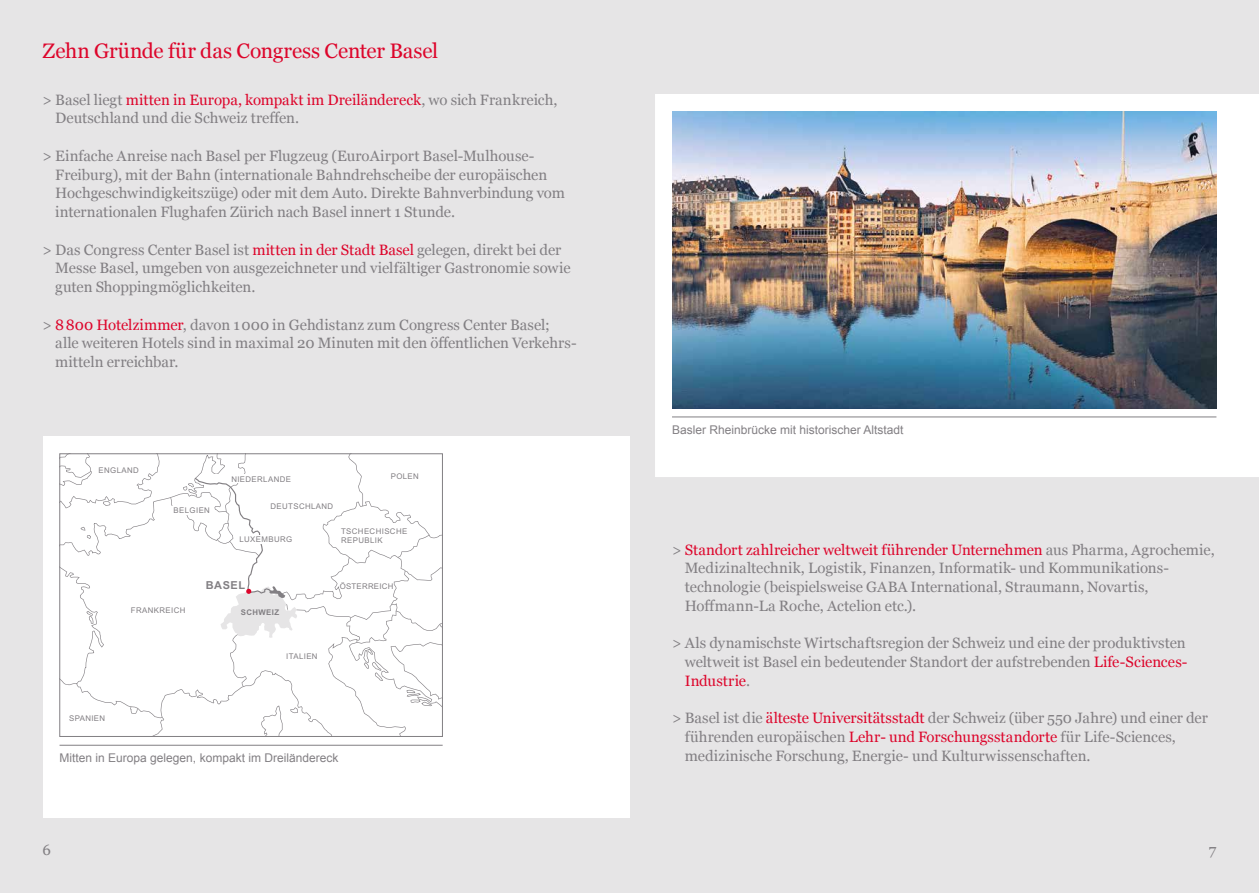
<style>
.page{position:relative;width:1259px;height:893px;background:#fff}
.page>*{position:absolute;margin:0;border:0;box-sizing:border-box;transform-origin:0 0}
.t1{font:21px "Georgia";letter-spacing:-.005em;color:#dd052b}
.t2{font:15px/18.8px "Georgia";color:#827f83}
.t3{font:12px "Arial";color:#827f83}
.t4{font:700 10.95px "Arial";letter-spacing:.05em;color:#827f83}
.t5{font:7.8px/9.4px "Arial";letter-spacing:.05em;color:#827f83}
.t6{font:7.8px "Arial";letter-spacing:.03em;color:#827f83}
.t7{font:700 7.8px "Arial";letter-spacing:.05em;color:#827f83}
.s1{color:#dd052b}
</style>
<div class="page">
<div style="left:629px;top:0;width:630px;height:893px;background:#e6e5e6"></div>
<div style="left:0;top:0;width:629px;height:893px;background:#e6e5e6"></div>
<div style="left:655px;top:94px;width:604px;height:383px;background:#fff"></div>
<div style="left:43px;top:436px;width:586px;height:382px;background:#fff"></div>
<img style="left:672px;top:111px;width:544px;height:297px">
<svg style="left:62px;top:459px;width:108px;height:276px"></svg>
<svg style="left:76px;top:683px;width:86px;height:35px"></svg>
<svg style="left:62px;top:456px;width:97px;height:52px"></svg>
<div style="left:159px;top:506px;width:35px;height:9px;background:#fff"></div>
<svg style="left:170px;top:456px;width:271px;height:279px"></svg>
<div style="left:60px;top:454px;width:383px;height:283px;border:1px solid #827f83"></div>
<hr style="left:672px;top:417px;width:544px;height:1px;background:#827f83">
<hr style="left:60px;top:745px;width:383px;height:1px;background:#827f83">
<h1 class="t1" style="left:43px;top:36px;width:397px">Zehn Gründe für das Congress Center Basel</h1>
<p class="t2" style="left:55px;top:89px;width:503px;text-indent:-13px">&gt; Basel liegt <span class="s1">mitten in Europa, kompakt im Dreiländereck</span>, wo sich Frankreich,<br>Deutschland und die Schweiz treffen.</p>
<p class="t2" style="left:55px;top:146px;width:511px;text-indent:-13px">&gt; Einfache Anreise nach Basel per Flugzeug (EuroAirport Basel-Mulhouse-Freiburg), mit der Bahn (internationale Bahndrehscheibe der europäischen Hochgeschwindigkeitszüge) oder mit dem Auto. Direkte Bahnverbindung vom internationalen Flughafen Zürich nach Basel innert 1 Stunde.</p>
<p class="t2" style="left:55px;top:239px;width:517px;text-indent:-13px">&gt; Das Congress Center Basel ist <span class="s1">mitten in der Stadt Basel</span> gelegen, direkt bei der<br>Messe Basel, umgeben von ausgezeichneter und vielfältiger Gastronomie sowie guten Shoppingmöglichkeiten.</p>
<p class="t2" style="left:55px;top:314px;width:523px;text-indent:-13px">&gt; <span class="s1">8800 Hotelzimmer</span>, davon 1000 in Gehdistanz zum Congress Center Basel; alle weiteren Hotels sind in maximal 20 Minuten mit den öffentlichen Verkehrs&shy;mitteln erreichbar.</p>
<p class="t5" style="left:99px;top:466px;width:42px">ENGLAND</p>
<p class="t5" style="left:174px;top:506px;width:38px">BELGIEN</p>
<p class="t5" style="left:231px;top:474px;width:61px">NIEDERLANDE</p>
<p class="t5" style="left:270px;top:501px;width:64px">DEUTSCHLAND</p>
<p class="t5" style="left:239px;top:534px;width:54px">LUXEMBURG</p>
<p class="t5" style="left:391px;top:471px;width:30px">POLEN</p>
<p class="t5" style="left:341px;top:526px;width:68px">TSCHECHISCHE<br>REPUBLIK</p>
<p class="t4" style="left:206px;top:578px;width:41px">BASEL</p>
<p class="t6" style="left:340px;top:581px;width:55px">ÖSTERREICH</p>
<p class="t5" style="left:131px;top:605px;width:56px">FRANKREICH</p>
<p class="t5" style="left:69px;top:714px;width:38px">SPANIEN</p>
<p class="t7" style="left:241px;top:607px;width:40px">SCHWEIZ</p>
<p class="t5" style="left:286px;top:651px;width:33px">ITALIEN</p>
<p class="t3" style="left:60px;top:750px;width:280px">Mitten in Europa gelegen, kompakt im Dreiländereck</p>
<p class="t3" style="left:672px;top:422px;width:233px">Basler Rheinbrücke mit historischer Altstadt</p>
<p class="t2" style="left:685px;top:539px;width:531px;text-indent:-13px">&gt; <span class="s1">Standort zahlreicher weltweit führender Unternehmen</span> aus Pharma, Agrochemie, Medizinaltechnik, Logistik, Finanzen, Informatik- und Kommunikations&shy;technologie (beispielsweise GABA International, Straumann, Novartis, Hoffmann-La Roche, Actelion etc.).</p>
<p class="t2" style="left:685px;top:633px;width:503px;text-align:justify;text-indent:-13px">&gt; Als dynamischste Wirtschaftsregion der Schweiz und eine der produktivsten weltweit ist Basel ein bedeutender Standort der aufstrebenden <span class="s1">Life-Sciences-Industrie</span>.</p>
<p class="t2" style="left:685px;top:708px;width:524px;text-indent:-13px">&gt; Basel ist die <span class="s1">älteste Universitätsstadt</span> der Schweiz (über 550 Jahre) und einer der führenden europäischen <span class="s1">Lehr- und Forschungsstandorte</span> für Life-Sciences, medizinische Forschung, Energie- und Kulturwissenschaften.</p>
<p class="t2" style="left:43px;top:839px;width:10px">6</p>
<p class="t2" style="left:1209px;top:839px;width:9px">7</p>
</div>
